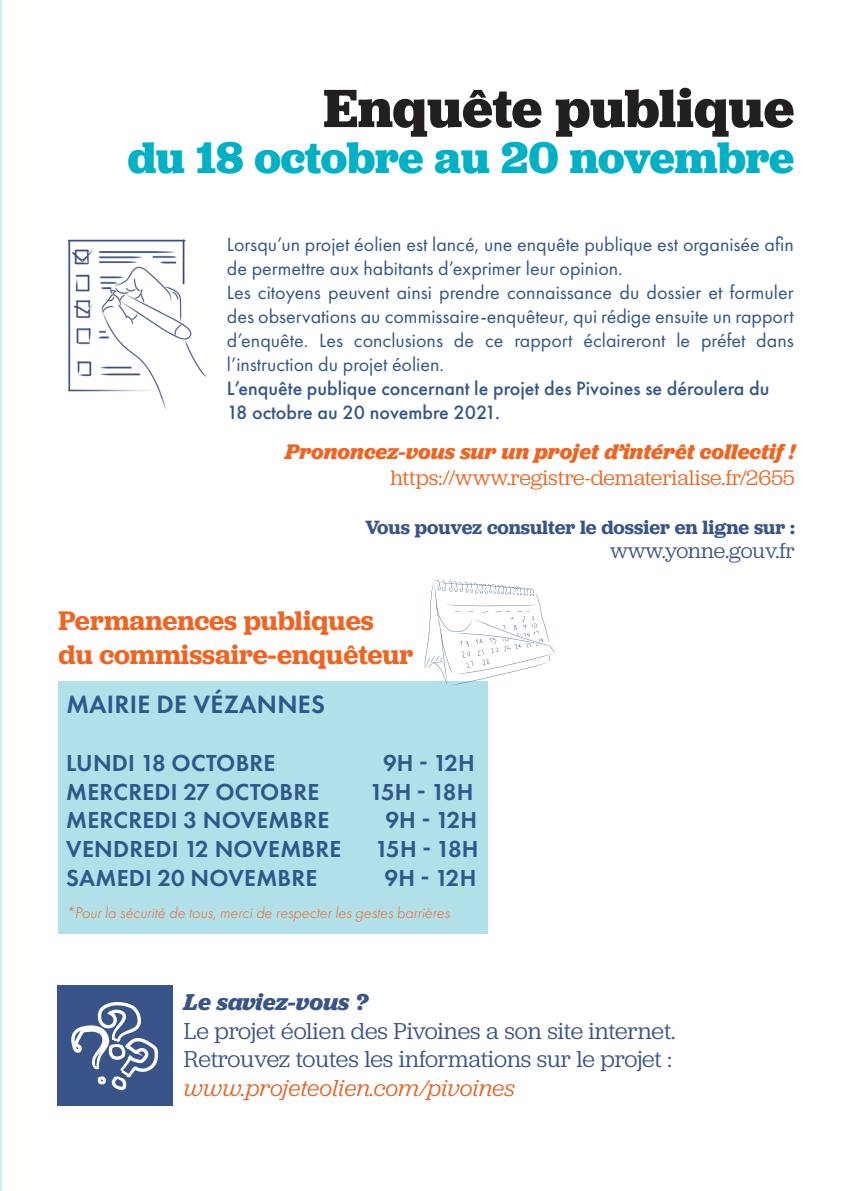
<style>
.page{position:relative;width:851px;height:1191px;background:#fff}
.page>*{position:absolute;margin:0;border:0;box-sizing:border-box;transform-origin:0 0}
.t1{font:700 56px "Jubilat";color:#231f20}
.t2{font:700 46px "Jubilat";letter-spacing:-.005em;color:#00b0c5}
.t3{font:600 28px "Jubilat";color:#f06422}
.t4{font:600 26px "Futura PT";letter-spacing:.01em;color:#32568b}
.t5{font:600 24px "Futura PT";letter-spacing:.01em;color:#32568b}
.t6{font:24px "Jubilat";letter-spacing:-.005em;color:#395489}
.t7{font:italic 24px "Jubilat";color:#e36427}
.t8{font:italic 700 24px "Jubilat";color:#395489}
.t9{font:italic 700 22px "Jubilat";color:#f06422}
.t10{font:22px "Jubilat";color:#f06422}
.t11{font:22px "Jubilat";color:#39548a}
.t12{font:20px/24px "Futura PT";color:#32568b}
.t13{font:500 20px "Futura PT";color:#32568b}
.t14{font:600 20px "Jubilat";color:#395489}
.t15{font:italic 300 16px "Futura PT";color:#ef6522}
</style>
<div class="page">
<div style="left:59px;top:681px;width:429px;height:253px;background:#b1e0e9"></div>
<svg style="left:424px;top:580px;width:131px;height:106px"></svg>
<div style="left:57px;top:984px;width:115px;height:121px;background:#395489"></div>
<svg style="left:60px;top:984px;width:99px;height:122px"></svg>
<hr style="left:0;top:0;width:1px;height:1191px;background:#cdebf0">
<img style="left:68px;top:239px;width:138px;height:171px">
<p class="t1" style="left:323px;top:72px;width:472px">Enquête publique</p>
<p class="t2" style="left:128px;top:128px;width:668px">du 18 octobre au 20 novembre</p>
<p class="t12" style="left:227px;top:232px;width:568px">Lorsqu’un projet éolien est lancé, une enquête publique est organisée afin de permettre aux habitants d’exprimer leur opinion.</p>
<p class="t12" style="left:227px;top:280px;width:568px;text-align:justify">Les citoyens peuvent ainsi prendre connaissance du dossier et formuler des observations au commissaire-enquêteur, qui rédige ensuite un rapport d’enquête. Les conclusions de ce rapport éclaireront le préfet dans l’instruction du projet éolien.</p>
<p class="t13" style="left:227px;top:376px;width:544px">L’enquête publique concernant le projet des Pivoines se déroulera du</p>
<p class="t13" style="left:227px;top:400px;width:274px">18 octobre au 20 novembre 2021.</p>
<p class="t9" style="left:285px;top:437px;width:511px">Prononcez-vous sur un projet d’intérêt collectif !</p>
<p class="t10" style="left:390px;top:464px;width:406px">https://www.registre-dematerialise.fr/2655</p>
<p class="t14" style="left:365px;top:514px;width:431px">Vous pouvez consulter le dossier en ligne sur :</p>
<p class="t11" style="left:610px;top:536px;width:186px">www.yonne.gouv.fr</p>
<p class="t3" style="left:59px;top:603px;width:316px">Permanences publiques</p>
<p class="t3" style="left:59px;top:637px;width:356px">du commissaire-enquêteur</p>
<p class="t4" style="left:66px;top:688px;width:260px">MAIRIE DE VÉZANNES</p>
<p class="t5" style="left:66px;top:748px;width:211px">LUNDI 18 OCTOBRE</p>
<p class="t5" style="left:383px;top:748px;width:93px">9H - 12H</p>
<p class="t5" style="left:66px;top:776px;width:254px">MERCREDI 27 OCTOBRE</p>
<p class="t5" style="left:370px;top:776px;width:105px">15H - 18H</p>
<p class="t5" style="left:66px;top:805px;width:264px">MERCREDI 3 NOVEMBRE</p>
<p class="t5" style="left:385px;top:805px;width:93px">9H - 12H</p>
<p class="t5" style="left:66px;top:834px;width:276px">VENDREDI 12 NOVEMBRE</p>
<p class="t5" style="left:375px;top:834px;width:105px">15H - 18H</p>
<p class="t5" style="left:66px;top:863px;width:252px">SAMEDI 20 NOVEMBRE</p>
<p class="t5" style="left:384px;top:863px;width:93px">9H - 12H</p>
<p class="t15" style="left:66px;top:904px;width:385px">*Pour la sécurité de tous, merci de respecter les gestes barrières</p>
<p class="t8" style="left:184px;top:986px;width:185px">Le saviez-vous ?</p>
<p class="t6" style="left:184px;top:1015px;width:493px">Le projet éolien des Pivoines a son site internet.</p>
<p class="t6" style="left:184px;top:1044px;width:489px">Retrouvez toutes les informations sur le projet :</p>
<p class="t7" style="left:184px;top:1073px;width:332px">www.projeteolien.com/pivoines</p>
</div>
